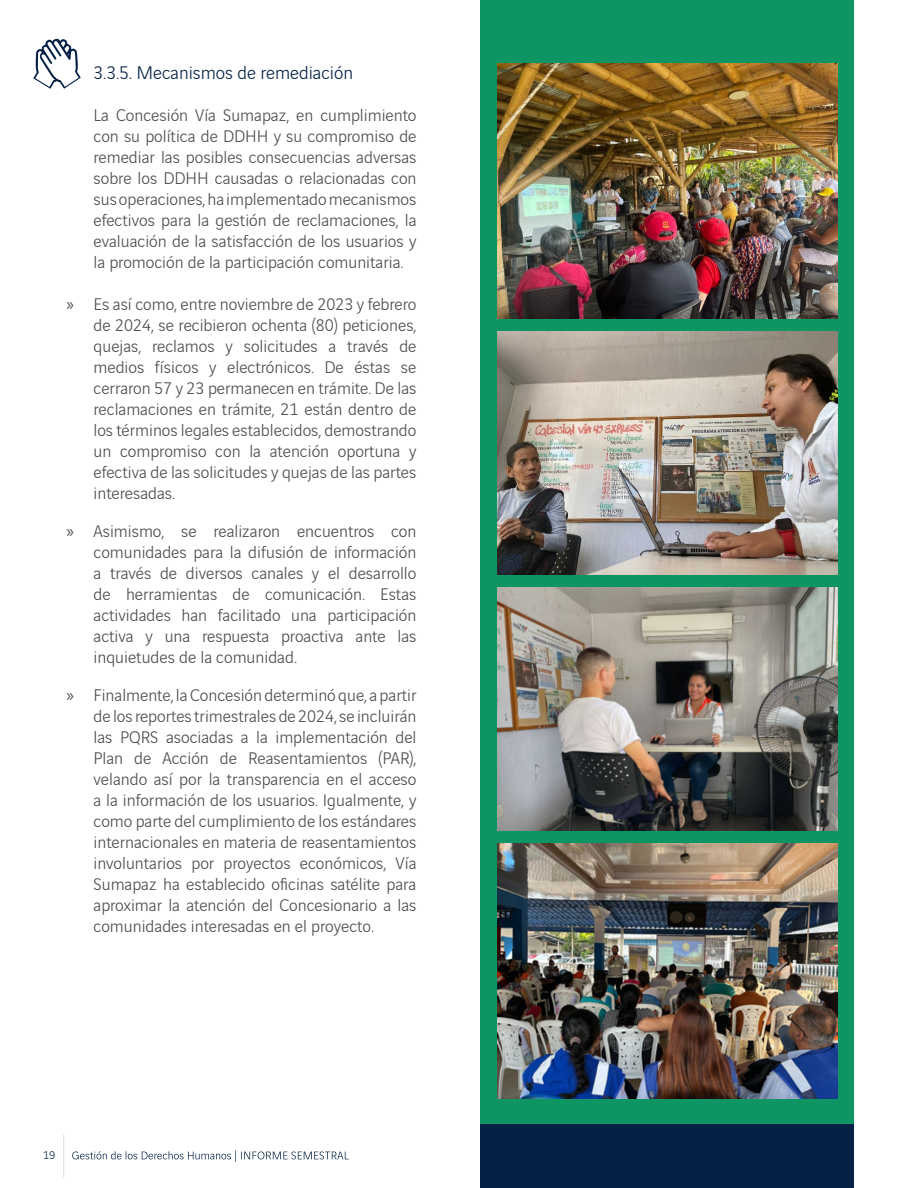
<style>
.page{position:relative;width:918px;height:1188px;background:#fff}
.page>*{position:absolute;margin:0;border:0;box-sizing:border-box;transform-origin:0 0}
.subtitulos_vinci_14{font:300 19.5px "Vinci Sans";color:#052145}
.gens12{font:300 18px/21px "Vinci Sans";color:#4a4a49;text-align:justify}
.t1{font:300 12px "Vinci Sans";color:#052145}
.s1{font-family:"Myriad Pro";font-weight:400}
</style>
<div class="page">
<hr style="left:63px;top:1135px;width:1px;height:42px;background:#dadada">
<svg style="left:72px;top:1150px;width:277px;height:12px"></svg>
<div style="left:480px;top:0;width:374px;height:1188px;background:#0f9463"></div>
<svg style="left:33px;top:39px;width:48px;height:50px"></svg>
<img style="left:497px;top:64px;width:340px;height:255px">
<img style="left:497px;top:332px;width:340px;height:243px">
<img style="left:497px;top:587px;width:340px;height:244px">
<img style="left:497px;top:844px;width:340px;height:255px">
<div style="left:480px;top:1124px;width:374px;height:64px;background:#052145"></div>
<p class="subtitulos_vinci_14" style="left:94px;top:58px;width:261px">3.3.5. Mecanismos de remediación</p>
<p class="gens12" style="left:94px;top:103px;width:324px">La Concesión Vía Sumapaz, en cumplimiento con su política de DDHH y su compromiso de remediar las posibles consecuencias adversas sobre los DDHH causadas o relacionadas con sus operaciones, ha implementado mecanismos efectivos para la gestión de reclamaciones, la evaluación de la satisfacción de los usuarios y la promoción de la participación comunitaria.</p>
<p class="gens12" style="left:94px;top:292px;width:324px;text-indent:-27px"><span class="s1">»</span> Es así como, entre noviembre de 2023 y febrero de 2024, se recibieron ochenta (80) peticiones, quejas, reclamos y solicitudes a través de medios físicos y electrónicos. De éstas se cerraron 57 y 23 permanecen en trámite. De las reclamaciones en trámite, 21 están dentro de los términos legales establecidos, demostrando un compromiso con la atención oportuna y efectiva de las solicitudes y quejas de las partes interesadas.</p>
<p class="gens12" style="left:94px;top:519px;width:324px;text-indent:-27px"><span class="s1">»</span> Asimismo, se realizaron encuentros con comunidades para la difusión de información a través de diversos canales y el desarrollo de herramientas de comunicación. Estas actividades han facilitado una participación activa y una respuesta proactiva ante las inquietudes de la comunidad.</p>
<p class="gens12" style="left:94px;top:683px;width:324px;text-indent:-27px"><span class="s1">»</span> Finalmente, la Concesión determinó que, a partir de los reportes trimestrales de 2024, se incluirán las PQRS asociadas a la implementación del Plan de Acción de Reasentamientos (PAR), velando así por la transparencia en el acceso a la información de los usuarios. Igualmente, y como parte del cumplimiento de los estándares internacionales en materia de reasentamientos involuntarios por proyectos económicos, Vía Sumapaz ha establecido oficinas satélite para aproximar la atención del Concesionario a las comunidades interesadas en el proyecto.</p>
<p class="t1" style="left:43px;top:1147px;width:14px">19</p>
</div>
